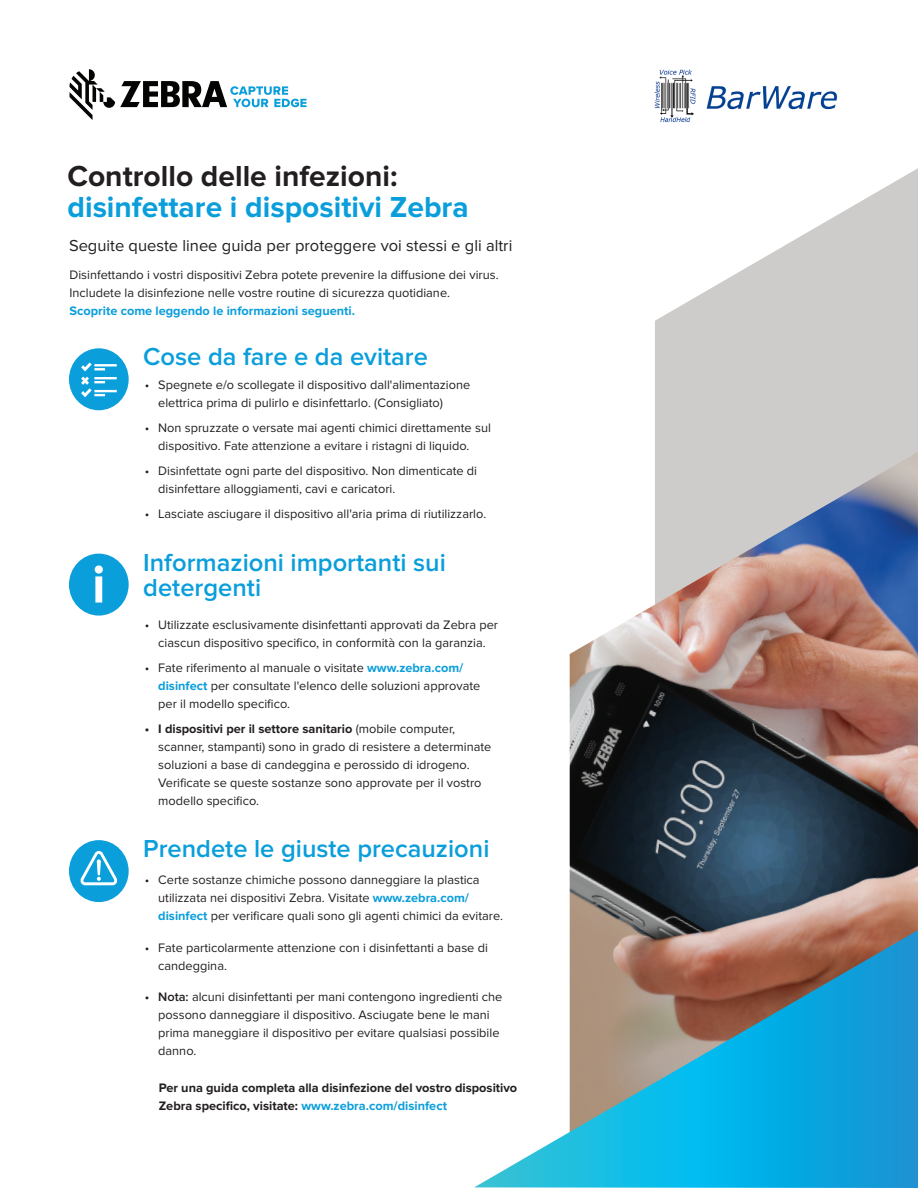
<style>
.page{position:relative;width:918px;height:1188px;background:#fff}
.page>*{position:absolute;margin:0;border:0;box-sizing:border-box;transform-origin:0 0}
.t1{font:700 54px "Proxima Nova";color:#fff}
.t2{font:700 30px "Proxima Nova";color:#0a9edb}
.t3{font:700 30px "Proxima Nova";color:#231f20}
.t4{font:600 25.5px/25.5px "Proxima Nova";color:#0a9edb}
.t5{font:16.5px "Proxima Nova";color:#231f20}
.t6{font:12.75px/18px "Proxima Nova";color:#231f20}
.t7{font:700 12.75px/18px "Proxima Nova";color:#231f20}
.s1{font-weight:700;color:#0a9edb}
.s2{font-weight:700}
.s3{font-weight:600}
.s4{color:#0a9edb}
</style>
<div class="page">
<svg style="left:655px;top:168px;width:263px;height:284px;fill:#ceccca"></svg>
<img style="left:570px;top:452px;width:348px;height:478px">
<svg style="left:474px;top:930px;width:444px;height:258px"></svg>
<div style="left:69px;top:348px;width:60px;height:62px;background:#0a9edb;border-radius:50%"></div>
<hr style="left:94px;top:364px;width:23px;height:3px;background:#fff">
<hr style="left:94px;top:377px;width:23px;height:2px;background:#fff">
<hr style="left:94px;top:390px;width:23px;height:2px;background:#fff">
<svg style="left:81px;top:362px;width:24px;height:9px"></svg>
<svg style="left:81px;top:377px;width:24px;height:20px"></svg>
<div style="left:69px;top:554px;width:60px;height:62px;background:#0a9edb;border-radius:50%"></div>
<div style="left:69px;top:840px;width:60px;height:62px;background:#0a9edb;border-radius:50%"></div>
<svg style="left:69px;top:69px;width:238px;height:51px"></svg>
<svg style="left:80px;top:851px;width:37px;height:34px"></svg>
<img style="left:655px;top:70px;width:183px;height:53px">
<p class="t3" style="left:68px;top:159px;width:332px">Controllo delle infezioni:</p>
<p class="t2" style="left:68px;top:190px;width:403px">disinfettare i dispositivi Zebra</p>
<p class="t5" style="left:69px;top:236px;width:445px">Seguite queste linee guida per proteggere voi stessi e gli altri</p>
<p class="t6" style="left:69px;top:266px;width:431px">Disinfettando i vostri dispositivi Zebra potete prevenire la diffusione dei virus.<br>Includete la disinfezione nelle vostre routine di sicurezza quotidiane.<br><span class="s1">Scoprite come leggendo le informazioni seguenti.</span></p>
<p class="t4" style="left:143px;top:345px;width:286px">Cose da fare e da evitare</p>
<p class="t1" style="left:92px;top:553px;width:15px">i</p>
<p class="t6" style="left:158px;top:376px;width:314px;text-indent:-14px">• Spegnete e/o scollegate il dispositivo dall'alimentazione elettrica prima di pulirlo e disinfettarlo. (Consigliato)</p>
<p class="t6" style="left:158px;top:419px;width:334px;text-indent:-14px">• Non spruzzate o versate mai agenti chimici direttamente sul dispositivo. Fate attenzione a evitare i ristagni di liquido.</p>
<p class="t6" style="left:158px;top:462px;width:320px;text-indent:-14px">• Disinfettate ogni parte del dispositivo. Non dimenticate di disinfettare alloggiamenti, cavi e caricatori.</p>
<p class="t6" style="left:145px;top:505px;width:343px">• Lasciate asciugare il dispositivo all'aria prima di riutilizzarlo.</p>
<p class="t4" style="left:143px;top:550px;width:304px">Informazioni importanti sui detergenti</p>
<p class="t6" style="left:145px;top:616px;width:355px;text-align:center">• Utilizzate esclusivamente disinfettanti approvati da Zebra per ciascun dispositivo specifico, in conformità con la garanzia.</p>
<p class="t6" style="left:158px;top:659px;width:324px;text-indent:-14px">• Fate riferimento al manuale o visitate <span class="s1">www.zebra.com/ disinfect</span> per consultate l'elenco delle soluzioni approvate per il modello specifico.</p>
<p class="t6" style="left:158px;top:720px;width:335px;text-indent:-14px"><span class="s2">• I dispositivi per il settore sanitario</span> (mobile computer, scanner, stampanti) sono in grado di resistere a determinate soluzioni a base di candeggina e perossido di idrogeno.<br>Verificate se queste sostanze sono approvate per il vostro modello specifico.</p>
<p class="t4" style="left:143px;top:836px;width:348px">Prendete le giuste precauzioni</p>
<p class="t6" style="left:158px;top:871px;width:346px;text-indent:-14px">• Certe sostanze chimiche possono danneggiare la plastica utilizzata nei dispositivi Zebra. Visitate <span class="s1">www.zebra.com/ disinfect</span> per verificare quali sono gli agenti chimici da evitare.</p>
<p class="t6" style="left:158px;top:939px;width:331px;text-indent:-14px">• Fate particolarmente attenzione con i disinfettanti a base di candeggina.</p>
<p class="t6" style="left:158px;top:988px;width:346px;text-indent:-14px"><span class="s3">• Nota:</span> alcuni disinfettanti per mani contengono ingredienti che possono danneggiare il dispositivo. Asciugate bene le mani prima maneggiare il dispositivo per evitare qualsiasi possibile danno.</p>
<p class="t7" style="left:159px;top:1079px;width:360px">Per una guida completa alla disinfezione del vostro dispositivo<br>Zebra specifico, visitate: <span class="s4">www.zebra.com/disinfect</span></p>
</div>
